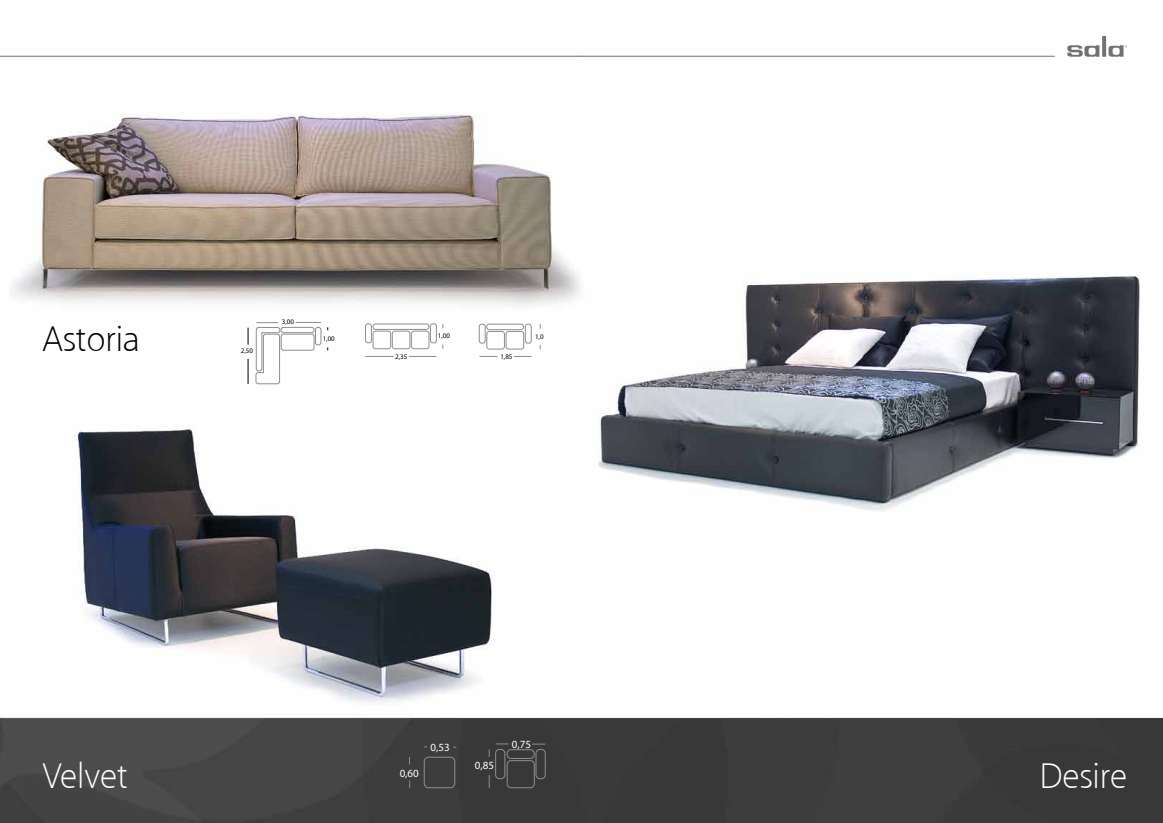
<style>
.page{position:relative;width:1163px;height:823px;background:#fff}
.page>*{position:absolute;margin:0;border:0;box-sizing:border-box;transform-origin:0 0}
.t1{font:100 35px "PF Catalog";color:#fff}
.t2{font:100 35px "PF Catalog";color:#000}
.t3{font:11px "Myriad Pro";color:#fff}
.t4{font:7px "Myriad Pro";color:#000}
</style>
<div class="page">
<img style="left:0;top:45px;width:1162px;height:777px">
<hr style="left:0;top:56px;width:581px;height:1px;background:#707172">
<svg style="left:1067px;top:36px;width:59px;height:21px"></svg>
<hr style="left:581px;top:56px;width:473px;height:1px;background:#707172">
<div style="left:507px;top:760px;width:27px;height:27px;border:1px solid #8d8e90;border-radius:4px"></div>
<div style="left:495px;top:748px;width:10px;height:30px;border:1px solid #8d8e90;border-radius:4px"></div>
<div style="left:535px;top:748px;width:10px;height:30px;border:1px solid #8d8e90;border-radius:4px"></div>
<div style="left:507px;top:749px;width:27px;height:9px;border:1px solid #8d8e90;border-radius:4px"></div>
<svg style="left:532px;top:743px;width:13px;height:1px"></svg>
<svg style="left:489px;top:743px;width:19px;height:13px"></svg>
<svg style="left:489px;top:774px;width:1px;height:13px"></svg>
<div style="left:424px;top:756px;width:31px;height:31px;border:1px solid #8d8e90;border-radius:4px"></div>
<div style="left:373px;top:331px;width:18px;height:18px;border:1px solid #8d8e90;border-radius:3px"></div>
<div style="left:392px;top:331px;width:18px;height:18px;border:1px solid #8d8e90;border-radius:3px"></div>
<div style="left:411px;top:331px;width:18px;height:18px;border:1px solid #8d8e90;border-radius:3px"></div>
<div style="left:373px;top:323px;width:56px;height:6px;border:1px solid #8d8e90;border-radius:3px"></div>
<div style="left:365px;top:323px;width:6px;height:20px;border:1px solid #8d8e90;border-radius:3px"></div>
<div style="left:430px;top:323px;width:6px;height:20px;border:1px solid #8d8e90;border-radius:3px"></div>
<svg style="left:365px;top:356px;width:28px;height:1px"></svg>
<svg style="left:409px;top:356px;width:27px;height:1px"></svg>
<div style="left:486px;top:331px;width:18px;height:18px;border:1px solid #8d8e90;border-radius:3px"></div>
<div style="left:506px;top:331px;width:18px;height:18px;border:1px solid #8d8e90;border-radius:3px"></div>
<div style="left:479px;top:324px;width:6px;height:19px;border:1px solid #8d8e90;border-radius:3px"></div>
<div style="left:525px;top:324px;width:6px;height:19px;border:1px solid #8d8e90;border-radius:3px"></div>
<div style="left:486px;top:324px;width:37px;height:6px;border:1px solid #8d8e90;border-radius:3px"></div>
<svg style="left:513px;top:356px;width:18px;height:1px"></svg>
<svg style="left:479px;top:356px;width:18px;height:1px"></svg>
<svg style="left:296px;top:322px;width:25px;height:1px"></svg>
<svg style="left:248px;top:358px;width:1px;height:26px"></svg>
<svg style="left:248px;top:327px;width:1px;height:17px"></svg>
<div style="left:315px;top:327px;width:6px;height:18px;border:1px solid #8d8e90;border-radius:2px"></div>
<div style="left:281px;top:327px;width:33px;height:6px;border:1px solid #8d8e90;border-radius:2px"></div>
<div style="left:281px;top:334px;width:33px;height:16px;border:1px solid #8d8e90;border-radius:2px"></div>
<svg style="left:255px;top:322px;width:25px;height:62px"></svg>
<h1 class="t2" style="left:42px;top:321px;width:98px">Astoria</h1>
<p class="t4" style="left:241px;top:346px;width:14px">2,50</p>
<p class="t4" style="left:282px;top:317px;width:14px">3,00</p>
<p class="t4" style="left:322px;top:334px;width:14px">1,00</p>
<p class="t4" style="left:395px;top:352px;width:14px">2,35</p>
<p class="t4" style="left:437px;top:331px;width:14px">1,00</p>
<p class="t4" style="left:500px;top:352px;width:14px">1,85</p>
<p class="t4" style="left:535px;top:331px;width:10px">1,0</p>
<h2 class="t3" style="left:430px;top:740px;width:21px">0,53</h2>
<h2 class="t3" style="left:511px;top:737px;width:21px">0,75</h2>
<h1 class="t1" style="left:42px;top:757px;width:87px">Velvet</h1>
<h1 class="t1" style="left:1039px;top:757px;width:88px">Desire</h1>
<h2 class="t3" style="left:475px;top:758px;width:21px">0,85</h2>
<h2 class="t3" style="left:399px;top:765px;width:21px">0,60</h2>
</div>
